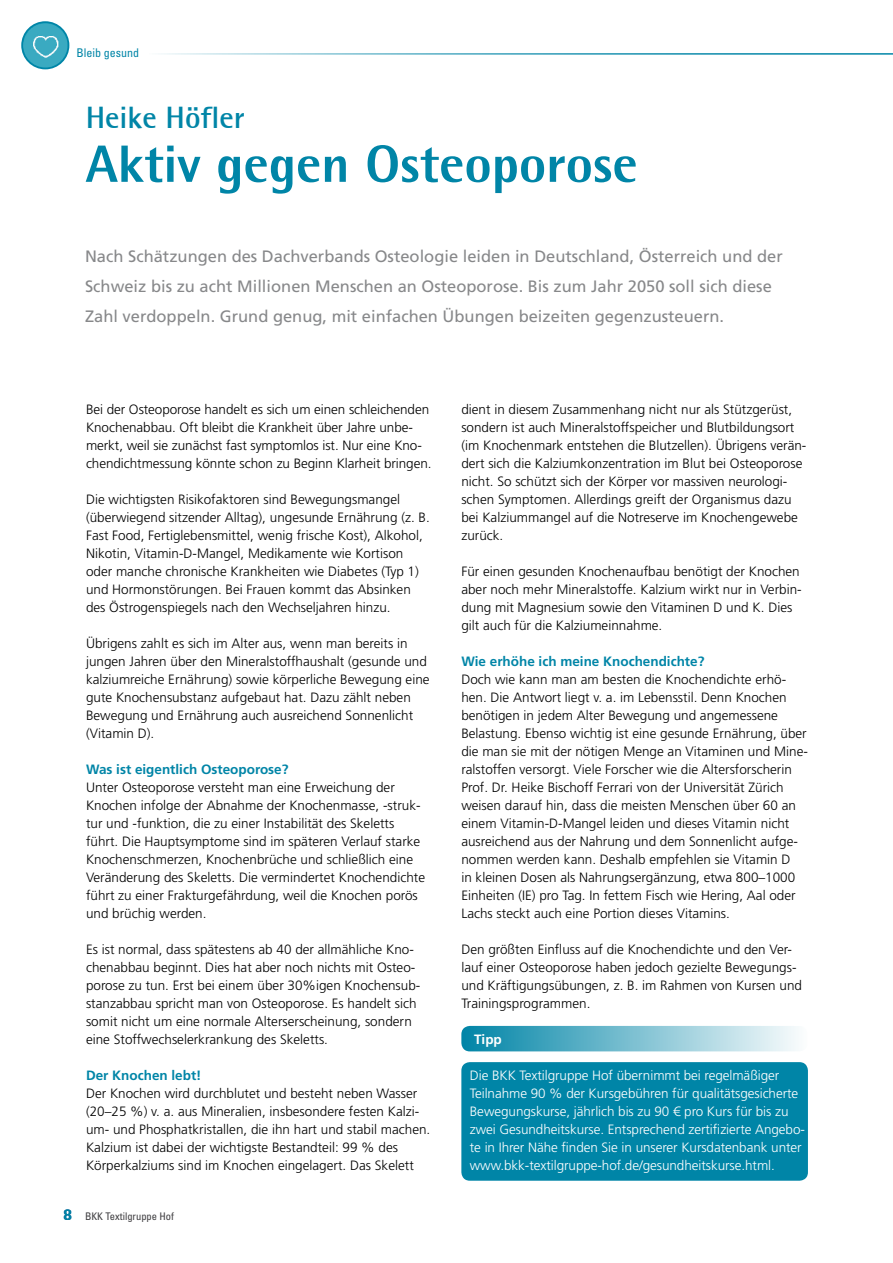
<style>
.page{position:relative;width:893px;height:1263px;background:#fff}
.page>*{position:absolute;margin:0;border:0;box-sizing:border-box;transform-origin:0 0}
.t1{font:800 52.5px "AT Rotis Semi Sans";color:#0085a7}
.t2{font:700 31.05px "AT Rotis Semi Sans";color:#0085a7}
.t3{font:16.5px/30px "Frutiger LT Std";color:#87888a}
.t4{font:300 13.5px/18px "Frutiger LT Std";color:#000}
.t5{font:300 13.5px/18px "Frutiger LT Std";letter-spacing:-.005em;color:#fff}
.t6{font:700 13.5px "Frutiger LT Std";color:#0085a7}
.t7{font:700 13.5px "Frutiger LT Std";color:#fff}
.t8{font:condensed 12px "Univers LT Std";color:#0085a7}
.t9{font:condensed 10.5px "Univers LT Std";color:#3e3d40}
.s1{font-family:"AT Rotis Semi Sans";font-weight:800;font-stretch:normal;font-size:16.5px;color:#004588}
</style>
<div class="page">
<hr style="left:148px;top:53px;width:745px;height:2px;background:#0085a7">
<img style="left:22px;top:22px;width:46px;height:46px;border-radius:23px">
<div style="left:21px;top:21px;width:48px;height:48px;border:2px solid #0085a7;border-radius:50%"></div>
<div style="left:461px;top:1062px;width:347px;height:119px;background:#0085a7;border-radius:9px"></div>
<div style="left:461px;top:1026px;width:347px;height:25px;background:linear-gradient(to right,#0084a6,#fcfdfe);border-radius:9px"></div>
<p class="t8" style="left:77px;top:45px;width:64px">Bleib gesund</p>
<h2 class="t2" style="left:86px;top:98px;width:161px">Heike Höfler</h2>
<h1 class="t1" style="left:86px;top:131px;width:553px">Aktiv gegen Osteoporose</h1>
<p class="t3" style="left:85px;top:241px;width:699px">Nach Schätzungen des Dachverbands Osteologie leiden in Deutschland, Österreich und der<br>Schweiz bis zu acht Millionen Menschen an Osteoporose. Bis zum Jahr 2050 soll sich diese<br>Zahl verdoppeln. Grund genug, mit einfachen Übungen beizeiten gegenzusteuern.</p>
<p class="t4" style="left:86px;top:401px;width:347px">Bei der Osteoporose handelt es sich um einen schleichenden Knochenabbau. Oft bleibt die Krankheit über Jahre unbe&shy;merkt, weil sie zunächst fast symptomlos ist. Nur eine Kno&shy;chendichtmessung könnte schon zu Beginn Klarheit bringen.</p>
<p class="t4" style="left:86px;top:491px;width:345px">Die wichtigsten Risikofaktoren sind Bewegungsmangel (überwiegend sitzender Alltag), ungesunde Ernährung (z. B.<br>Fast Food, Fertiglebensmittel, wenig frische Kost), Alkohol, Nikotin, Vitamin-D-Mangel, Medikamente wie Kortison oder manche chronische Krankheiten wie Diabetes (Typ 1) und Hormonstörungen. Bei Frauen kommt das Absinken des Östrogenspiegels nach den Wechseljahren hinzu.</p>
<p class="t4" style="left:86px;top:635px;width:345px">Übrigens zahlt es sich im Alter aus, wenn man bereits in jungen Jahren über den Mineralstoffhaushalt (gesunde und kalziumreiche Ernährung) sowie körperliche Bewegung eine gute Knochensubstanz aufgebaut hat. Dazu zählt neben Bewegung und Ernährung auch ausreichend Sonnenlicht (Vitamin D).</p>
<p class="t6" style="left:86px;top:761px;width:204px">Was ist eigentlich Osteoporose?</p>
<p class="t4" style="left:86px;top:778px;width:341px">Unter Osteoporose versteht man eine Erweichung der Knochen infolge der Abnahme der Knochenmasse, -struk&shy;tur und -funktion, die zu einer Instabilität des Skeletts führt. Die Hauptsymptome sind im späteren Verlauf starke Knochenschmerzen, Knochenbrüche und schließlich eine Veränderung des Skeletts. Die vermindertet Knochendichte führt zu einer Frakturgefährdung, weil die Knochen porös und brüchig werden.</p>
<p class="t4" style="left:86px;top:940px;width:336px">Es ist normal, dass spätestens ab 40 der allmähliche Kno&shy;chenabbau beginnt. Dies hat aber noch nichts mit Osteo&shy;porose zu tun. Erst bei einem über 30%igen Knochensub&shy;stanzabbau spricht man von Osteoporose. Es handelt sich somit nicht um eine normale Alterserscheinung, sondern eine Stoffwechselerkrankung des Skeletts.</p>
<p class="t6" style="left:86px;top:1067px;width:117px">Der Knochen lebt!</p>
<p class="t4" style="left:86px;top:1084px;width:346px">Der Knochen wird durchblutet und besteht neben Wasser (20–25 %) v. a. aus Mineralien, insbesondere festen Kalzi&shy;um- und Phosphatkristallen, die ihn hart und stabil machen.<br>Kalzium ist dabei der wichtigste Bestandteil: 99 % des Körperkalziums sind im Knochen eingelagert. Das Skelett</p>
<p class="t9" style="left:63px;top:1209px;width:112px"><span class="s1">8</span> BKK Textilgruppe Hof</p>
<p class="t4" style="left:461px;top:401px;width:347px">dient in diesem Zusammenhang nicht nur als Stützgerüst, sondern ist auch Mineralstoffspeicher und Blutbildungsort (im Knochenmark entstehen die Blutzellen). Übrigens verän&shy;dert sich die Kalziumkonzentration im Blut bei Osteoporose nicht. So schützt sich der Körper vor massiven neurologi&shy;schen Symptomen. Allerdings greift der Organismus dazu bei Kalziummangel auf die Notreserve im Knochengewebe zurück.</p>
<p class="t4" style="left:461px;top:563px;width:342px">Für einen gesunden Knochenaufbau benötigt der Knochen aber noch mehr Mineralstoffe. Kalzium wirkt nur in Verbin&shy;dung mit Magnesium sowie den Vitaminen D und K. Dies gilt auch für die Kalziumeinnahme.</p>
<p class="t6" style="left:461px;top:653px;width:245px">Wie erhöhe ich meine Knochendichte?</p>
<p class="t4" style="left:461px;top:670px;width:348px">Doch wie kann man am besten die Knochendichte erhö&shy;hen. Die Antwort liegt v. a. im Lebensstil. Denn Knochen benötigen in jedem Alter Bewegung und angemessene Belastung. Ebenso wichtig ist eine gesunde Ernährung, über die man sie mit der nötigen Menge an Vitaminen und Mine&shy;ralstoffen versorgt. Viele Forscher wie die Altersforscherin Prof. Dr. Heike Bischoff Ferrari von der Universität Zürich weisen darauf hin, dass die meisten Menschen über 60 an einem Vitamin-D-Mangel leiden und dieses Vitamin nicht ausreichend aus der Nahrung und dem Sonnenlicht aufge&shy;nommen werden kann. Deshalb empfehlen sie Vitamin D<br>in kleinen Dosen als Nahrungsergänzung, etwa 800–1000<br>Einheiten (IE) pro Tag. In fettem Fisch wie Hering, Aal oder Lachs steckt auch eine Portion dieses Vitamins.</p>
<p class="t4" style="left:461px;top:940px;width:342px">Den größten Einfluss auf die Knochendichte und den Ver&shy;lauf einer Osteoporose haben jedoch gezielte Bewegungs&shy;und Kräftigungsübungen, z. B. im Rahmen von Kursen und Trainingsprogrammen.</p>
<p class="t7" style="left:474px;top:1031px;width:29px">Tipp</p>
<p class="t5" style="left:470px;top:1066px;width:337px">Die BKK Textilgruppe Hof übernimmt bei regelmäßiger Teilnahme 90 % der Kursgebühren für qualitätsgesicherte Bewegungskurse, jährlich bis zu 90 € pro Kurs für bis zu zwei Gesundheitskurse. Entsprechend zertifizierte Angebo&shy;te in Ihrer Nähe finden Sie in unserer Kursdatenbank unter www.bkk-textilgruppe-hof.de/gesundheitskurse.html.</p>
</div>
